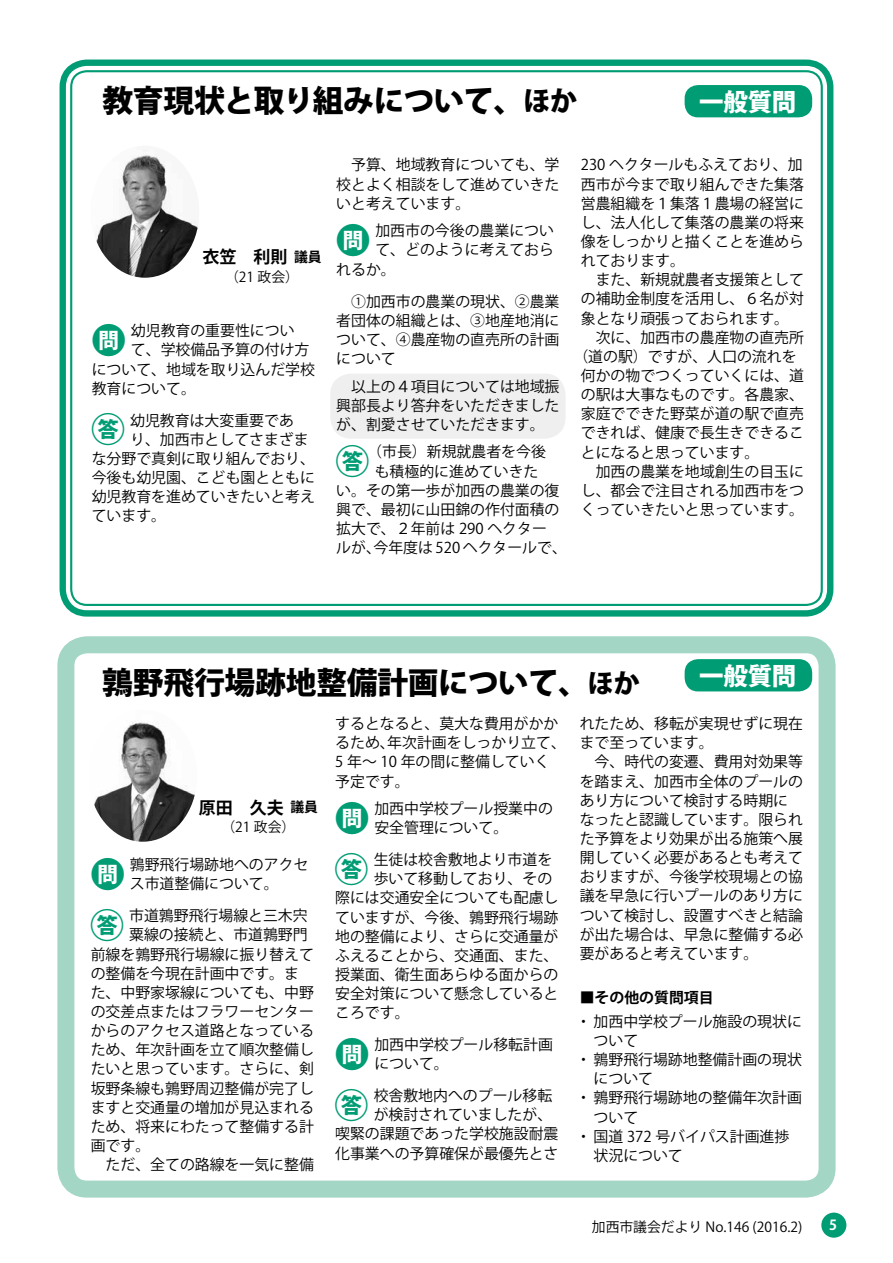
<style>
.page{position:relative;width:893px;height:1263px;background:#fff}
.page>*{position:absolute;margin:0;border:0;box-sizing:border-box;transform-origin:0 0}
.t1{font:800 34.05px "Koz Go Pro";color:#009c74}
.t2{font:800 30.9px "Koz Go Pro";letter-spacing:-.015em;color:#000}
.t3{font:800 24.45px "Koz Go Pro";letter-spacing:-.005em;color:#fff}
.t4{font:700 16.95px "Koz Go Pro";color:#000}
.t5{font:14.85px/19.2px "Koz Go Pro";color:#000}
.t6{font:700 14.85px "Koz Go Pro";color:#000}
.t7{font:13.8px "Koz Go Pro";color:#000}
.t8{font:700 13.8px "Koz Go Pro";color:#fff}
.s1{font-size:27.6px}
.s2{font-size:13.8px}
.s3{font-size:26.55px}
</style>
<div class="page">
<div style="left:821px;top:1212px;width:25px;height:26px;background:#009c74;border-radius:50%"></div>
<div style="left:57px;top:636px;width:779px;height:561px;border:17px solid #a3d6c5;border-radius:21px"></div>
<div style="left:60px;top:60px;width:773px;height:557px;border:6px solid #009c74;border-radius:24px"></div>
<div style="left:685px;top:85px;width:127px;height:32px;background:#009c74;border-radius:13px"></div>
<div style="left:685px;top:659px;width:127px;height:32px;background:#009c74;border-radius:13px"></div>
<div style="left:330px;top:374px;width:236px;height:65px;background:#efefef;border-radius:21px"></div>
<img style="left:96px;top:155px;width:102px;height:123px">
<img style="left:94px;top:721px;width:101px;height:121px">
<h2 class="t2" style="left:102px;top:80px;width:477px">教育現状と取り組みについて、<span class="s1">ほか</span></h2>
<h3 class="t3" style="left:699px;top:86px;width:99px">一般質問</h3>
<p class="t4" style="left:202px;top:246px;width:121px">衣笠　利則 <span class="s2">議員</span></p>
<p class="t7" style="left:225px;top:268px;width:75px">（21 政会）</p>
<h1 class="t1" style="left:92px;top:318px;width:36px">問</h1>
<p class="t5" style="left:131px;top:322px;width:165px">幼児教育の重要性につい</p>
<p class="t5" style="left:131px;top:341px;width:180px">て、学校備品予算の付け方</p>
<p class="t5" style="left:92px;top:360px;width:225px">について、地域を取り込んだ学校</p>
<p class="t5" style="left:92px;top:379px;width:106px">教育について。</p>
<h1 class="t1" style="left:91px;top:408px;width:36px">答</h1>
<p class="t5" style="left:130px;top:411px;width:165px">幼児教育は大変重要であ</p>
<p class="t5" style="left:130px;top:430px;width:180px">り、加西市としてさまざま</p>
<p class="t5" style="left:92px;top:449px;width:225px">な分野で真剣に取り組んでおり、</p>
<p class="t5" style="left:92px;top:468px;width:225px">今後も幼児園、こども園とともに</p>
<p class="t5" style="left:92px;top:487px;width:225px">幼児教育を進めていきたいと考え</p>
<p class="t5" style="left:92px;top:507px;width:76px">ています。</p>
<p class="t5" style="left:336px;top:156px;width:225px;text-align:justify;text-indent:15px">予算、地域教育についても、学校とよく相談をして進めていきたいと考えています。</p>
<h1 class="t1" style="left:336px;top:218px;width:36px">問</h1>
<p class="t5" style="left:375px;top:222px;width:180px">加西市の今後の農業につい</p>
<p class="t5" style="left:375px;top:241px;width:180px">て、どのように考えておら</p>
<p class="t5" style="left:336px;top:260px;width:61px">れるか。</p>
<p class="t5" style="left:336px;top:292px;width:225px;text-align:justify;text-indent:15px">①加西市の農業の現状、②農業者団体の組織とは、③地産地消について、④農産物の直売所の計画について</p>
<p class="t5" style="left:336px;top:377px;width:225px;text-align:justify;text-indent:15px">以上の４項目については地域振興部長より答弁をいただきましたが、割愛させていただきます。</p>
<h1 class="t1" style="left:336px;top:440px;width:36px">答</h1>
<p class="t5" style="left:367px;top:443px;width:180px">（市長）新規就農者を今後</p>
<p class="t5" style="left:375px;top:462px;width:165px">も積極的に進めていきた</p>
<p class="t5" style="left:336px;top:481px;width:225px">い。その第一歩が加西の農業の復</p>
<p class="t5" style="left:336px;top:500px;width:225px">興で、最初に山田錦の作付面積の</p>
<p class="t5" style="left:336px;top:519px;width:212px">拡大で、２年前は 290 ヘクター</p>
<p class="t5" style="left:336px;top:538px;width:232px">ルが、今年度は 520 ヘクタールで、</p>
<p class="t5" style="left:581px;top:156px;width:225px;text-align:justify">230 ヘクタールもふえており、加西市が今まで取り組んできた集落営農組織を１集落１農場の経営にし、法人化して集落の農業の将来像をしっかりと描くことを進められております。</p>
<p class="t5" style="left:581px;top:271px;width:225px;text-align:justify;text-indent:15px">また、新規就農者支援策としての補助金制度を活用し、６名が対象となり頑張っておられます。</p>
<p class="t5" style="left:596px;top:328px;width:210px">次に、加西市の農産物の直売所</p>
<p class="t5" style="left:573px;top:347px;width:225px">（道の駅）ですが、人口の流れを</p>
<p class="t5" style="left:581px;top:366px;width:225px">何かの物でつくっていくには、道</p>
<p class="t5" style="left:581px;top:385px;width:225px">の駅は大事なものです。各農家、</p>
<p class="t5" style="left:581px;top:405px;width:225px">家庭でできた野菜が道の駅で直売</p>
<p class="t5" style="left:581px;top:424px;width:225px">できれば、健康で長生きできるこ</p>
<p class="t5" style="left:581px;top:443px;width:180px">とになると思っています。</p>
<p class="t5" style="left:596px;top:462px;width:210px">加西の農業を地域創生の目玉に</p>
<p class="t5" style="left:581px;top:481px;width:225px">し、都会で注目される加西市をつ</p>
<p class="t5" style="left:581px;top:500px;width:225px">くっていきたいと思っています。</p>
<h2 class="t2" style="left:102px;top:663px;width:539px">鶉野飛行場跡地整備計画について、<span class="s3">ほか</span></h2>
<h3 class="t3" style="left:699px;top:660px;width:99px">一般質問</h3>
<p class="t4" style="left:199px;top:796px;width:121px">原田　久夫 <span class="s2">議員</span></p>
<p class="t7" style="left:221px;top:818px;width:75px">（21 政会）</p>
<h1 class="t1" style="left:91px;top:852px;width:36px">問</h1>
<p class="t5" style="left:130px;top:855px;width:180px">鶉野飛行場跡地へのアクセス市道整備について。</p>
<h1 class="t1" style="left:90px;top:903px;width:36px">答</h1>
<p class="t5" style="left:129px;top:907px;width:180px">市道鶉野飛行場線と三木宍</p>
<p class="t5" style="left:129px;top:926px;width:180px">粟線の接続と、市道鶉野門</p>
<p class="t5" style="left:91px;top:945px;width:225px">前線を鶉野飛行場線に振り替えて</p>
<p class="t5" style="left:91px;top:964px;width:210px">の整備を今現在計画中です。ま</p>
<p class="t5" style="left:91px;top:983px;width:225px">た、中野家塚線についても、中野</p>
<p class="t5" style="left:91px;top:1002px;width:225px">の交差点またはフラワーセンター</p>
<p class="t5" style="left:91px;top:1021px;width:225px">からのアクセス道路となっている</p>
<p class="t5" style="left:91px;top:1040px;width:225px">ため、年次計画を立て順次整備し</p>
<p class="t5" style="left:91px;top:1060px;width:225px">たいと思っています。さらに、剣</p>
<p class="t5" style="left:91px;top:1079px;width:225px">坂野条線も鶉野周辺整備が完了し</p>
<p class="t5" style="left:91px;top:1098px;width:225px">ますと交通量の増加が見込まれる</p>
<p class="t5" style="left:91px;top:1117px;width:225px">ため、将来にわたって整備する計</p>
<p class="t5" style="left:91px;top:1136px;width:61px">画です。</p>
<p class="t5" style="left:106px;top:1155px;width:210px">ただ、全ての路線を一気に整備</p>
<p class="t5" style="left:335px;top:714px;width:232px">するとなると、莫大な費用がかかるため、年次計画をしっかり立て、<br>5 年～ 10 年の間に整備していく予定です。</p>
<h1 class="t1" style="left:335px;top:796px;width:36px">問</h1>
<p class="t5" style="left:374px;top:799px;width:180px">加西中学校プール授業中の安全管理について。</p>
<h1 class="t1" style="left:335px;top:847px;width:36px">答</h1>
<p class="t5" style="left:374px;top:850px;width:180px">生徒は校舎敷地より市道を</p>
<p class="t5" style="left:374px;top:870px;width:180px">歩いて移動しており、その</p>
<p class="t5" style="left:335px;top:889px;width:225px">際には交通安全についても配慮し</p>
<p class="t5" style="left:335px;top:908px;width:225px">ていますが、今後、鶉野飛行場跡</p>
<p class="t5" style="left:335px;top:927px;width:225px">地の整備により、さらに交通量が</p>
<p class="t5" style="left:335px;top:946px;width:225px">ふえることから、交通面、また、</p>
<p class="t5" style="left:335px;top:965px;width:225px">授業面、衛生面あらゆる面からの</p>
<p class="t5" style="left:335px;top:984px;width:225px">安全対策について懸念していると</p>
<p class="t5" style="left:335px;top:1004px;width:76px">ころです。</p>
<h1 class="t1" style="left:335px;top:1032px;width:36px">問</h1>
<p class="t5" style="left:374px;top:1035px;width:180px">加西中学校プール移転計画について。</p>
<h1 class="t1" style="left:335px;top:1083px;width:36px">答</h1>
<p class="t5" style="left:374px;top:1086px;width:180px">校舎敷地内へのプール移転</p>
<p class="t5" style="left:374px;top:1106px;width:180px">が検討されていましたが、</p>
<p class="t5" style="left:335px;top:1125px;width:225px">喫緊の課題であった学校施設耐震</p>
<p class="t5" style="left:335px;top:1144px;width:225px">化事業への予算確保が最優先とさ</p>
<p class="t5" style="left:580px;top:714px;width:225px">れたため、移転が実現せずに現在まで至っています。</p>
<p class="t5" style="left:580px;top:753px;width:225px;text-indent:15px">今、時代の変遷、費用対効果等を踏まえ、加西市全体のプールのあり方について検討する時期になったと認識しています。限られた予算をより効果が出る施策へ展開していく必要があるとも考えておりますが、今後学校現場との協議を早急に行いプールのあり方について検討し、設置すべきと結論が出た場合は、早急に整備する必要があると考えています。</p>
<p class="t6" style="left:580px;top:988px;width:135px">■その他の質問項目</p>
<p class="t5" style="left:576px;top:1012px;width:227px">・加西中学校プール施設の現状に</p>
<p class="t5" style="left:594px;top:1031px;width:46px">ついて</p>
<p class="t5" style="left:576px;top:1050px;width:227px">・鶉野飛行場跡地整備計画の現状</p>
<p class="t5" style="left:594px;top:1069px;width:61px">について</p>
<p class="t5" style="left:576px;top:1089px;width:227px">・鶉野飛行場跡地の整備年次計画</p>
<p class="t5" style="left:594px;top:1108px;width:46px">ついて</p>
<p class="t5" style="left:576px;top:1127px;width:215px">・国道 372 号バイパス計画進捗</p>
<p class="t5" style="left:594px;top:1146px;width:91px">状況について</p>
<p class="t7" style="left:592px;top:1218px;width:212px">加西市議会だより No.146 (2016.2)</p>
<p class="t8" style="left:829px;top:1216px;width:9px">5</p>
</div>
